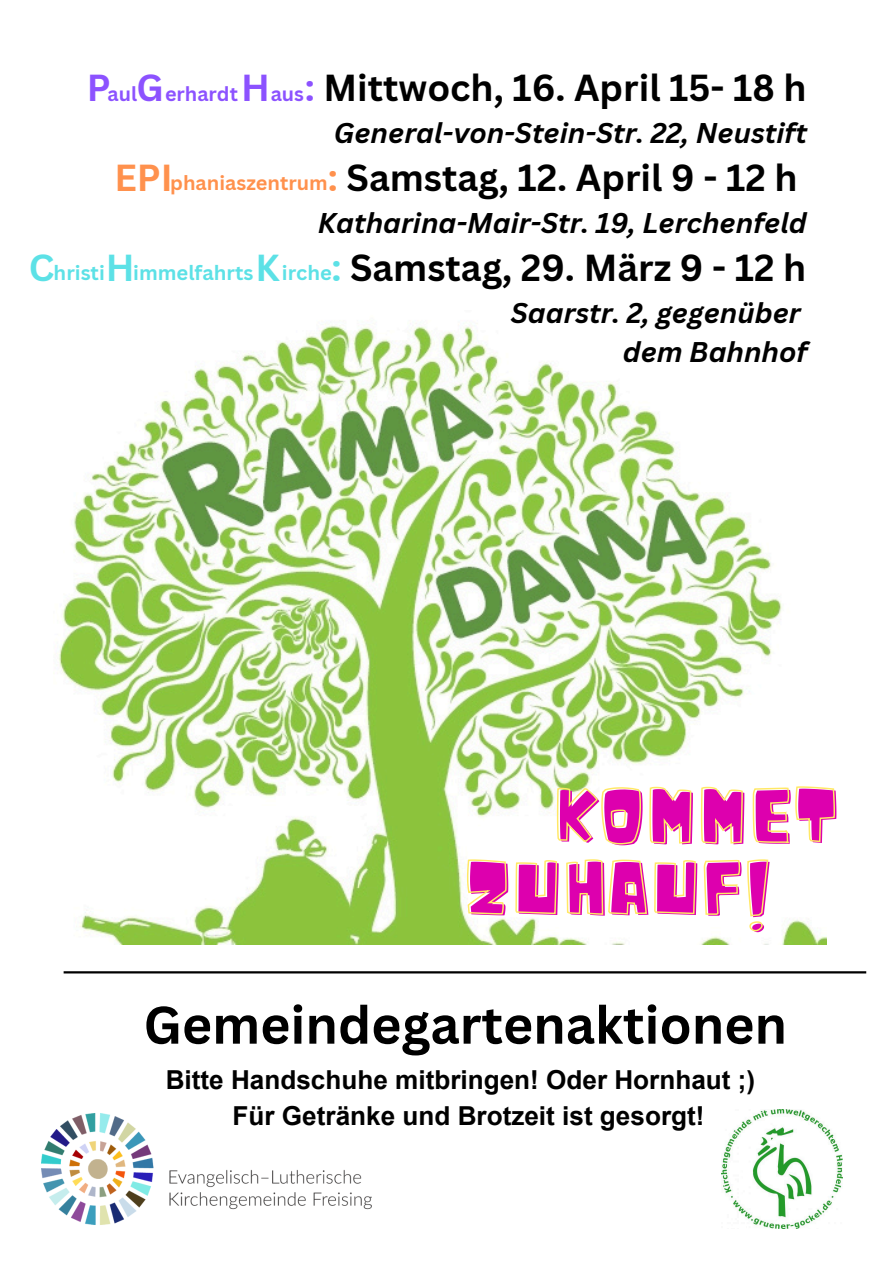
<style>
.page{position:relative;width:893px;height:1263px;background:#fff}
.page>*{position:absolute;margin:0;border:0;box-sizing:border-box;transform-origin:0 0}
.t1{font:72.97px/72.4px "Noot";color:#dd00ae}
.t2{font:700 51.6px "Canva Sans";color:#000}
.t3{font:700 36.67px "Canva Sans";color:#000}
.t4{font:700 36.67px "Canva Sans";color:#ff914d}
.t5{font:700 36.6px "Canva Sans";color:#000}
.t6{font:700 36.6px "Canva Sans";color:#5ce1e6}
.t7{font:700 36.6px "Canva Sans";color:#8c52ff}
.t8{font:italic 700 27.83px "Canva Sans";color:#000}
.t9{font:italic 700 27.75px/38.8px "Canva Sans";color:#000;text-align:right}
.t10{font:700 26.1px/36.6px "Arial";color:#000}
.t11{font:700 20.1px "Canva Sans";color:#5ce1e6}
.t12{font:700 19.88px "Canva Sans";color:#ff914d}
.t13{font:700 19.73px "Canva Sans";color:#8c52ff}
.s1{color:#8c52ff}
.s2{color:#ff914d}
.s3{color:#5ce1e6}
</style>
<div class="page">
<img style="left:53px;top:323px;width:774px;height:621px">
<img style="left:42px;top:1113px;width:329px;height:112px">
<img style="left:721px;top:1109px;width:121px;height:119px">
<hr style="left:64px;top:971px;width:802px;height:2px;background:#000">
<svg style="left:769px;top:749px;width:66px;height:97px"></svg>
<svg style="left:466px;top:731px;width:303px;height:214px"></svg>
<p class="t7" style="left:87px;top:62px;width:78px">P G</p>
<p class="t5" style="left:241px;top:62px;width:567px"><span class="s1">H :</span> Mittwoch, 16. April 15- 18 h</p>
<p class="t9" style="left:334px;top:113px;width:475px">General-von-Stein-Str. 22, Neustift</p>
<p class="t4" style="left:114px;top:152px;width:60px">EPI</p>
<p class="t3" style="left:328px;top:152px;width:471px"><span class="s2">:</span> Samstag, 12. April 9 - 12 h</p>
<p class="t8" style="left:318px;top:203px;width:490px">Katharina-Mair-Str. 19, Lerchenfeld</p>
<p class="t13" style="left:108px;top:80px;width:31px">aul</p>
<p class="t13" style="left:165px;top:80px;width:74px">erhardt</p>
<p class="t13" style="left:271px;top:80px;width:35px">aus</p>
<p class="t12" style="left:170px;top:168px;width:159px">phaniaszentrum</p>
<p class="t6" style="left:29px;top:242px;width:27px">C</p>
<p class="t6" style="left:106px;top:242px;width:30px">H</p>
<p class="t6" style="left:255px;top:242px;width:26px">K</p>
<p class="t5" style="left:331px;top:242px;width:476px"><span class="s3">:</span> Samstag, 29. März 9 - 12 h</p>
<p class="t9" style="left:511px;top:293px;width:298px">Saarstr. 2, gegenüber dem Bahnhof</p>
<p class="t11" style="left:54px;top:259px;width:53px">hristi</p>
<p class="t11" style="left:133px;top:259px;width:122px">immelfahrts</p>
<p class="t11" style="left:282px;top:259px;width:51px">irche</p>
<h1 class="t1" style="left:465px;top:781px;width:374px;text-indent:88px">KOMMET<br>ZUHAUF!</h1>
<h2 class="t2" style="left:143px;top:988px;width:645px">Gemeindegartenaktionen</h2>
<h2 class="t10" style="left:233px;top:1061px;width:524px;text-indent:-67px">Bitte Handschuhe mitbringen! Oder Hornhaut ;)<br>Für Getränke und Brotzeit ist gesorgt!</h2>
</div>
